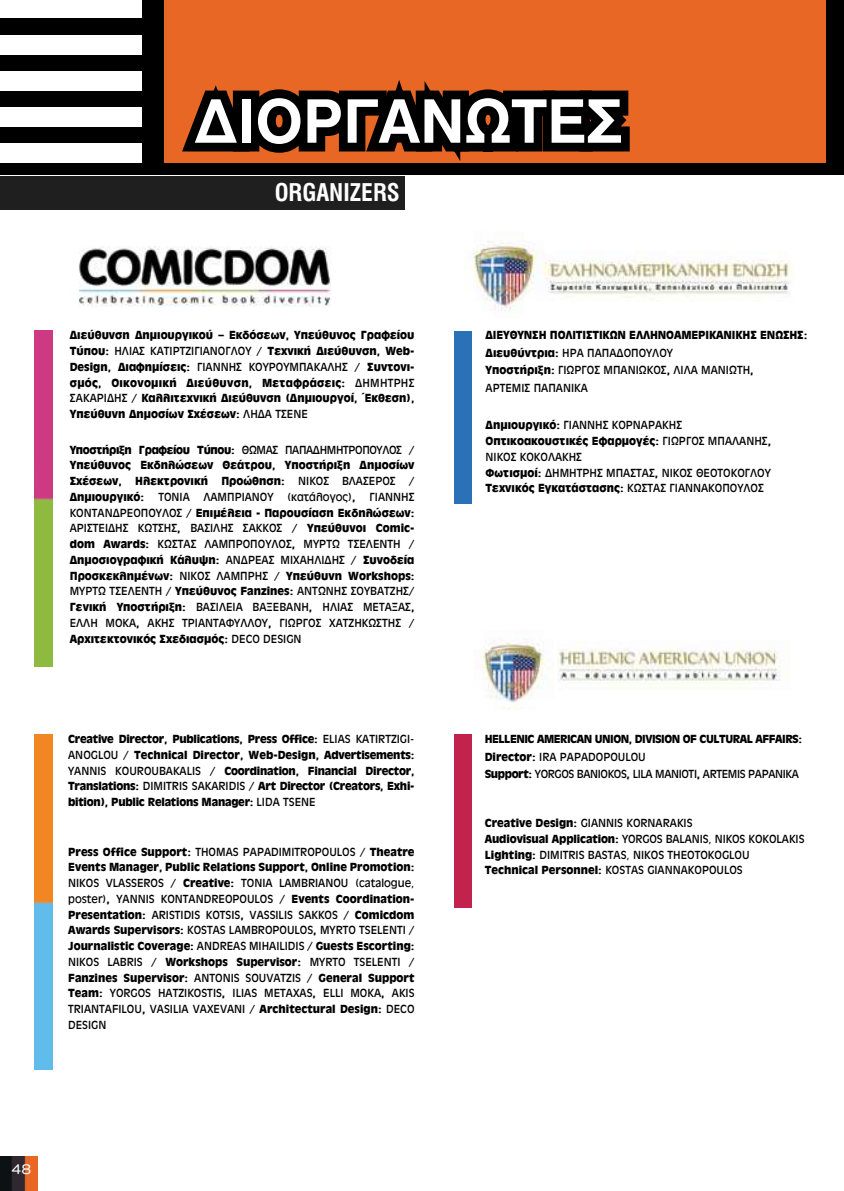
<style>
.page{position:relative;width:844px;height:1191px;background:#fff}
.page>*{position:absolute;margin:0;border:0;box-sizing:border-box;transform-origin:0 0}
.t1{font:59.5px "UB Helvetica Bold";color:#fff}
.t2{font:24.5px "UB Helvetica Cond Bold";color:#fff}
.t3{font:14px "CF Adaptive Ext";color:#fff}
.t4{font:900 12.25px/15.8px "UB Antique Olive";letter-spacing:-.01em;color:#000;text-align:justify}
.t5{font:12.25px/15.8px "UB Antique Olive";color:#000}
.t6{font:900 12.25px/17.5px "UB Antique Olive";letter-spacing:-.04em;color:#000}
.s1{font-weight:400}
.s2{font-weight:900}
</style>
<div class="page">
<img style="left:0;top:1156px;width:37px;height:35px">
<img style="left:464px;top:241px;width:326px;height:71px">
<img style="left:473px;top:639px;width:73px;height:70px">
<img style="left:558px;top:646px;width:222px;height:38px">
<img style="left:35px;top:330px;width:17px;height:336px">
<img style="left:35px;top:734px;width:17px;height:335px">
<img style="left:79px;top:247px;width:252px;height:60px">
<div style="left:454px;top:331px;width:17px;height:172px;background:#2b71b8"></div>
<div style="left:454px;top:734px;width:17px;height:173px;background:#c2234c"></div>
<div style="left:0;top:0;width:843px;height:175px;background:#000"></div>
<div style="left:0;top:0;width:141px;height:17px;background:#fff"></div>
<div style="left:0;top:35px;width:141px;height:20px;background:#fff"></div>
<div style="left:0;top:71px;width:141px;height:20px;background:#fff"></div>
<div style="left:0;top:107px;width:141px;height:20px;background:#fff"></div>
<div style="left:0;top:143px;width:141px;height:20px;background:#fff"></div>
<div style="left:164px;top:0;width:661px;height:162px;background:#e86725"></div>
<svg style="left:169px;top:80px;width:469px;height:113px"></svg>
<div style="left:0;top:177px;width:404px;height:33px;background:#1f1f1f"></div>
<h1 class="t1" style="left:195px;top:85px;width:428px">ΔΙΟΡΓΑΝΩΤΕΣ</h1>
<h2 class="t2" style="left:274px;top:178px;width:127px">ORGANIZERS</h2>
<p class="t4" style="left:70px;top:327px;width:346px">Διεύθυνση Δημιουργικού – Εκδόσεων, Υπεύθυνος Γραφείου Τύπου: <span class="s1">ΗΛΙΑΣ ΚΑΤΙΡΤΖΙΓΙΑΝΟΓΛΟΥ</span> / Τεχνική Διεύθυνση, Web-Design, Διαφημίσεις: <span class="s1">ΓΙΑΝΝΗΣ ΚΟΥΡΟΥΜΠΑΚΑΛΗΣ</span> / Συντονι&shy;σμός, Οικονομική Διεύθυνση, Μεταφράσεις: <span class="s1">ΔΗΜΗΤΡΗΣ ΣΑΚΑΡΙΔΗΣ</span> / Καλλιτεχνική Διεύθυνση (Δημιουργοί, Έκθεση), Υπεύθυνη Δημοσίων Σχέσεων: <span class="s1">ΛΗΔΑ ΤΣΕΝΕ</span></p>
<p class="t4" style="left:485px;top:326px;width:323px;line-height:17.5px;text-align:left">ΔΙΕΥΘΥΝΣΗ ΠΟΛΙΤΙΣΤΙΚΩΝ ΕΛΛΗΝΟΑΜΕΡΙΚΑΝΙΚΗΣ ΕΝΩΣΗΣ:<br>Διευθύντρια: <span class="s1">ΗΡΑ ΠΑΠΑΔΟΠΟΥΛΟΥ<br></span>Υποστήριξη: <span class="s1">ΓΙΩΡΓΟΣ ΜΠΑΝΙΩΚΟΣ</span>, <span class="s1">ΛΙΛΑ ΜΑΝΙΩΤΗ</span>,<br><span class="s1">ΑΡΤΕΜΙΣ ΠΑΠΑΝΙΚΑ</span></p>
<p class="t5" style="left:485px;top:417px;width:287px"><span class="s2">Δημιουργικό:</span> ΓΙΑΝΝΗΣ ΚΟΡΝΑΡΑΚΗΣ <span class="s2">Οπτικοακουστικές Εφαρμογές:</span> ΓΙΩΡΓΟΣ ΜΠΑΛΑΝΗΣ<span class="s2">, </span>ΝΙΚΟΣ ΚΟΚΟΛΑΚΗΣ<br><span class="s2">Φωτισμοί:</span> ΔΗΜΗΤΡΗΣ ΜΠΑΣΤΑΣ<span class="s2">,</span> ΝΙΚΟΣ ΘΕΟΤΟΚΟΓΛΟΥ <span class="s2">Τεχνικός Εγκατάστασης:</span> ΚΩΣΤΑΣ ΓΙΑΝΝΑΚΟΠΟΥΛΟΣ</p>
<p class="t4" style="left:70px;top:441px;width:346px">Υποστήριξη Γραφείου Τύπου: <span class="s1">ΘΩΜΑΣ ΠΑΠΑΔΗΜΗΤΡΟΠΟΥΛΟΣ</span> / Υπεύθυνος Εκδηλώσεων Θεάτρου, Υποστήριξη Δημοσίων Σχέσεων, Ηλεκτρονική Προώθηση: <span class="s1">ΝΙΚΟΣ ΒΛΑΣΕΡΟΣ</span> / Δημιουργικό: <span class="s1">ΤΟΝΙΑ ΛΑΜΠΡΙΑΝΟΥ (κατάλογος)</span>, <span class="s1">ΓΙΑΝΝΗΣ ΚΟΝΤΑΝΔΡΕΟΠΟΥΛΟΣ</span> / Επιμέλεια - Παρουσίαση Εκδηλώσεων:<br><span class="s1">ΑΡΙΣΤΕΙΔΗΣ ΚΩΤΣΗΣ</span>, <span class="s1">ΒΑΣΙΛΗΣ ΣΑΚΚΟΣ</span> / Υπεύθυνοι Comic&shy;dom Awards: <span class="s1">ΚΩΣΤΑΣ ΛΑΜΠΡΟΠΟΥΛΟΣ</span>, <span class="s1">ΜΥΡΤΩ ΤΣΕΛΕΝΤΗ</span> / Δημοσιογραφική Κάλυψη: <span class="s1">ΑΝΔΡΕΑΣ ΜΙΧΑΗΛΙΔΗΣ</span> / Συνοδεία Προσκεκλημένων: <span class="s1">ΝΙΚΟΣ ΛΑΜΠΡΗΣ</span> / Υπεύθυνη Workshops:<br><span class="s1">ΜΥΡΤΩ ΤΣΕΛΕΝΤΗ</span> / Υπεύθυνος Fanzines: <span class="s1">ΑΝΤΩΝΗΣ ΣΟΥΒΑΤΖΗΣ</span>/ Γενική Υποστήριξη: <span class="s1">ΒΑΣΙΛΕΙΑ ΒΑΞΕΒΑΝΗ</span>, <span class="s1">ΗΛΙΑΣ ΜΕΤΑΞΑΣ</span>, <span class="s1">ΕΛΛΗ ΜΟΚΑ</span>, <span class="s1">ΑΚΗΣ ΤΡΙΑΝΤΑΦΥΛΛΟΥ</span>, <span class="s1">ΓΙΩΡΓΟΣ ΧΑΤΖΗΚΩΣΤΗΣ</span> / Αρχιτεκτονικός Σχεδιασμός: <span class="s1">DECO DESIGN</span></p>
<p class="t4" style="left:68px;top:731px;width:348px">Creative Director, Publications, Press Office: <span class="s1">ELIAS KATIRTZIGI-ANOGLOU</span> / Technical Director, Web-Design, Advertisements:<br><span class="s1">YANNIS KOUROUBAKALIS</span> / Coordination, Financial Director, Translations: <span class="s1">DIMITRIS SAKARIDIS</span> / Art Director (Creators, Exhi&shy;bition), Public Relations Manager: <span class="s1">LIDA TSENE</span></p>
<p class="t5" style="left:68px;top:843px;width:348px;text-align:justify"><span class="s2">Press Office Support:</span> THOMAS PAPADIMITROPOULOS <span class="s2">/ Theatre Events Manager, Public Relations Support, Online Promotion:<br></span>NIKOS VLASSEROS <span class="s2">/ Creative:</span> TONIA LAMBRIANOU (catalogue, poster)<span class="s2">,</span> YANNIS KONTANDREOPOULOS <span class="s2">/ Events Coordination-Presentation:</span> ARISTIDIS KOTSIS<span class="s2">,</span> VASSILIS SAKKOS <span class="s2">/ Comicdom Awards Supervisors:</span> KOSTAS LAΜBROPOULOS<span class="s2">,</span> MYRTO TSELENTI <span class="s2">/ Journalistic Coverage:</span> ANDREAS MIHAILIDIS <span class="s2">/ Guests Escorting:<br></span>NIKOS LABRIS <span class="s2">/ Workshops Supervisor:</span> MYRTO TSELENTI <span class="s2">/ Fanzines Supervisor:</span> ANTONIS SOUVATZIS <span class="s2">/ General Support Team:</span> YORGOS HATZIKOSTIS<span class="s2">,</span> ILIAS METAXAS<span class="s2">,</span> ELLI MOKA<span class="s2">,</span> AKIS TRIANTAFILOU<span class="s2">,</span> VASILIA VAXEVANI <span class="s2">/ Architectural Design:</span> DECO DESIGN</p>
<p class="t6" style="left:484px;top:730px;width:319px">HELLENIC AMERICAN UNION, DIVISION OF CULTURAL AFFAIRS:<br>Director: <span class="s1">IRA PAPADOPOULOU<br></span>Support: <span class="s1">YORGOS BANIOKOS</span>, <span class="s1">LILA MANIOTI</span>, <span class="s1">ARTEMIS PAPANIKA</span></p>
<p class="t5" style="left:484px;top:815px;width:321px"><span class="s2">Creative Design:</span> GIANNIS KORNARAKIS<br><span class="s2">Audiovisual Application:</span> YORGOS BALANIS, NIKOS KOKOLAKIS <span class="s2">Lighting:</span> DIMITRIS BASTAS, NIKOS THEOTOKOGLOU <span class="s2">Technical Personnel:</span> KOSTAS GIANNAKOPOULOS</p>
<p class="t3" style="left:11px;top:1161px;width:21px">48</p>
</div>
